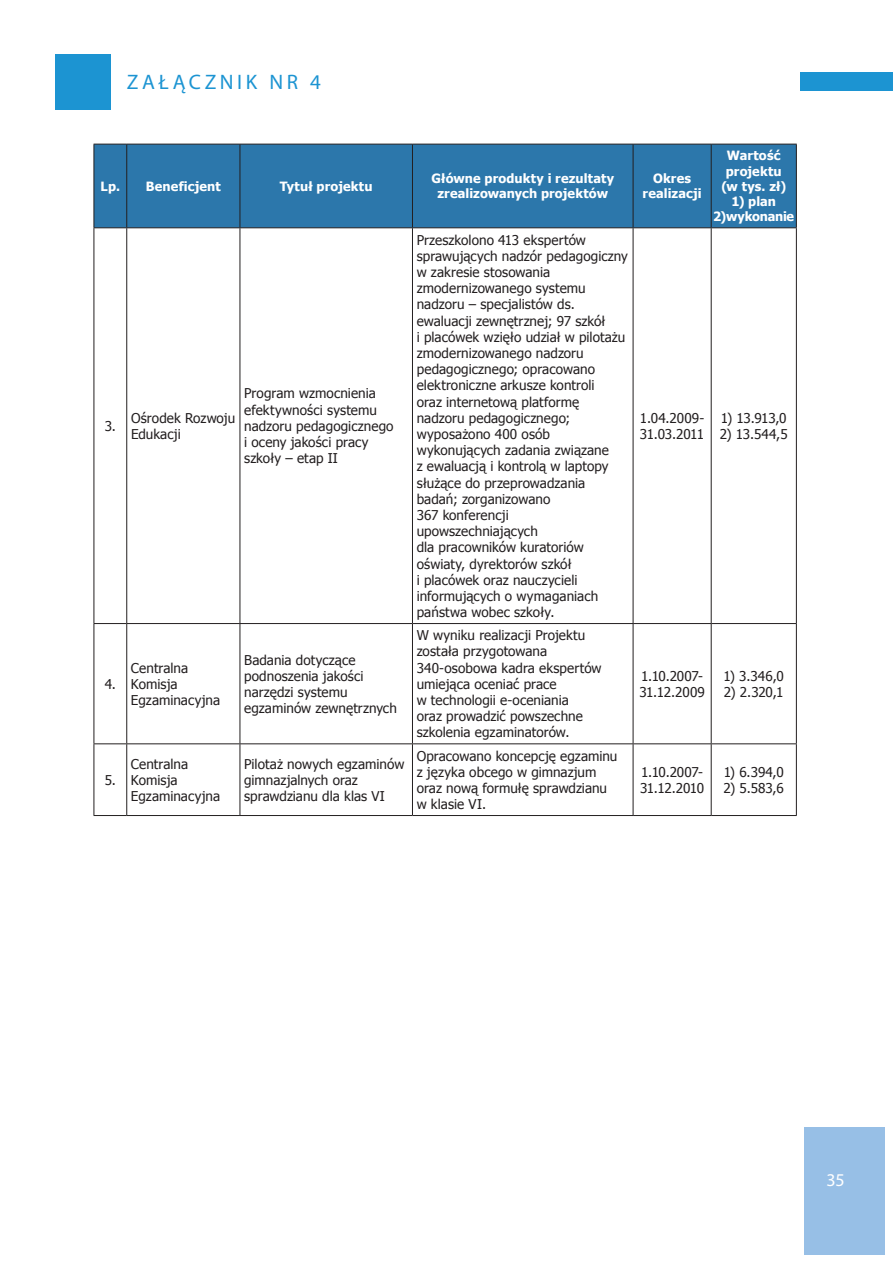
<style>
.page{position:relative;width:893px;height:1263px;background:#fff}
.page>*{position:absolute;margin:0;border:0;box-sizing:border-box;transform-origin:0 0}
.t1{font:21px "Myriad Pro";color:#1c94d2}
.t2{font:18px "Myriad Pro";color:#fff}
.t3{font:13.5px/16.2px "Tahoma";letter-spacing:.005em;color:#231f20}
.t4{font:13.5px/16.2px "Tahoma";letter-spacing:-.015em;color:#231f20}
.t5{font:13.5px/16.2px "Tahoma";letter-spacing:-.02em;color:#231f20}
.t6{font:700 12.75px/15.3px "Tahoma";letter-spacing:.01em;color:#fff;text-align:center}
.t7{font:700 12.75px/15.3px "Tahoma";letter-spacing:-.015em;color:#fff;text-align:center}
</style>
<div class="page">
<div style="left:804px;top:1127px;width:80px;height:127px;background:#97bfe6"></div>
<div style="left:800px;top:72px;width:93px;height:19px;background:#1c94d2"></div>
<div style="left:55px;top:54px;width:56px;height:55px;background:#1c94d2"></div>
<div style="left:95px;top:145px;width:701px;height:82px;background:#2c77ab"></div>
<hr style="left:94px;top:228px;width:1px;height:395px;background:#231f20">
<hr style="left:126px;top:228px;width:1px;height:395px;background:#231f20">
<hr style="left:240px;top:228px;width:1px;height:395px;background:#231f20">
<hr style="left:412px;top:228px;width:1px;height:395px;background:#231f20">
<hr style="left:633px;top:228px;width:1px;height:395px;background:#231f20">
<hr style="left:711px;top:228px;width:1px;height:395px;background:#231f20">
<hr style="left:796px;top:228px;width:1px;height:395px;background:#231f20">
<hr style="left:94px;top:623px;width:33px;height:1px;background:#231f20">
<hr style="left:127px;top:623px;width:113px;height:1px;background:#231f20">
<hr style="left:240px;top:623px;width:172px;height:1px;background:#231f20">
<hr style="left:412px;top:623px;width:221px;height:1px;background:#231f20">
<hr style="left:633px;top:623px;width:78px;height:1px;background:#231f20">
<hr style="left:711px;top:623px;width:86px;height:1px;background:#231f20">
<hr style="left:94px;top:743px;width:33px;height:1px;background:#231f20">
<hr style="left:127px;top:743px;width:113px;height:1px;background:#231f20">
<hr style="left:240px;top:743px;width:172px;height:1px;background:#231f20">
<hr style="left:412px;top:743px;width:221px;height:1px;background:#231f20">
<hr style="left:633px;top:743px;width:78px;height:1px;background:#231f20">
<hr style="left:711px;top:743px;width:86px;height:1px;background:#231f20">
<hr style="left:94px;top:815px;width:33px;height:1px;background:#231f20">
<hr style="left:127px;top:815px;width:113px;height:1px;background:#231f20">
<hr style="left:240px;top:815px;width:172px;height:1px;background:#231f20">
<hr style="left:412px;top:815px;width:221px;height:1px;background:#231f20">
<hr style="left:633px;top:815px;width:78px;height:1px;background:#231f20">
<hr style="left:711px;top:815px;width:86px;height:1px;background:#231f20">
<hr style="left:94px;top:624px;width:1px;height:119px;background:#231f20">
<hr style="left:94px;top:744px;width:1px;height:71px;background:#231f20">
<hr style="left:126px;top:624px;width:1px;height:119px;background:#231f20">
<hr style="left:240px;top:624px;width:1px;height:119px;background:#231f20">
<hr style="left:412px;top:624px;width:1px;height:119px;background:#231f20">
<hr style="left:633px;top:624px;width:1px;height:119px;background:#231f20">
<hr style="left:711px;top:624px;width:1px;height:119px;background:#231f20">
<hr style="left:796px;top:624px;width:1px;height:119px;background:#231f20">
<hr style="left:126px;top:744px;width:1px;height:71px;background:#231f20">
<hr style="left:240px;top:744px;width:1px;height:71px;background:#231f20">
<hr style="left:412px;top:744px;width:1px;height:71px;background:#231f20">
<hr style="left:633px;top:744px;width:1px;height:71px;background:#231f20">
<hr style="left:711px;top:744px;width:1px;height:71px;background:#231f20">
<hr style="left:796px;top:744px;width:1px;height:71px;background:#231f20">
<hr style="left:94px;top:144px;width:33px;height:1px;background:#231f20">
<hr style="left:94px;top:144px;width:1px;height:83px;background:#231f20">
<hr style="left:127px;top:144px;width:113px;height:1px;background:#231f20">
<hr style="left:126px;top:144px;width:1px;height:83px;background:#231f20">
<hr style="left:240px;top:144px;width:172px;height:1px;background:#231f20">
<hr style="left:240px;top:144px;width:1px;height:83px;background:#231f20">
<hr style="left:412px;top:144px;width:221px;height:1px;background:#231f20">
<hr style="left:412px;top:144px;width:1px;height:83px;background:#231f20">
<hr style="left:633px;top:144px;width:78px;height:1px;background:#231f20">
<hr style="left:633px;top:144px;width:1px;height:83px;background:#231f20">
<hr style="left:711px;top:144px;width:86px;height:1px;background:#231f20">
<hr style="left:711px;top:144px;width:1px;height:83px;background:#231f20">
<hr style="left:796px;top:144px;width:1px;height:83px;background:#231f20">
<hr style="left:94px;top:227px;width:33px;height:1px;background:#231f20">
<hr style="left:127px;top:227px;width:113px;height:1px;background:#231f20">
<hr style="left:240px;top:227px;width:172px;height:1px;background:#231f20">
<hr style="left:412px;top:227px;width:221px;height:1px;background:#231f20">
<hr style="left:633px;top:227px;width:78px;height:1px;background:#231f20">
<hr style="left:711px;top:227px;width:86px;height:1px;background:#231f20">
<h1 class="t1" style="left:127px;top:69px;width:15px">ZAŁ</h1>
<h1 class="t1" style="left:173px;top:69px;width:31px">ĄCZNIK</h1>
<h1 class="t1" style="left:269px;top:69px;width:15px">NR</h1>
<h1 class="t1" style="left:310px;top:69px;width:12px">4</h1>
<p class="t6" style="left:101px;top:178px;width:122px">Lp. Beneficjent</p>
<p class="t6" style="left:280px;top:178px;width:94px">Tytuł projektu</p>
<p class="t6" style="left:431px;top:170px;width:184px">Główne produkty i rezultaty zrealizowanych projektów</p>
<p class="t6" style="left:643px;top:170px;width:61px">Okres realizacji</p>
<p class="t6" style="left:721px;top:147px;width:66px">Wartość projektu (w tys. zł)</p>
<p class="t7" style="left:713px;top:193px;width:82px">1) plan<br>2)wykonanie</p>
<p class="t3" style="left:105px;top:417px;width:13px">3.</p>
<p class="t3" style="left:131px;top:409px;width:106px">Ośrodek Rozwoju<br>Edukacji</p>
<p class="t3" style="left:244px;top:385px;width:151px">Program wzmocnienia efektywności systemu nadzoru pedagogicznego i oceny jakości pracy szkoły – etap II</p>
<p class="t3" style="left:105px;top:675px;width:13px">4.</p>
<p class="t3" style="left:131px;top:659px;width:91px">Centralna<br>Komisja<br>Egzaminacyjna</p>
<p class="t3" style="left:244px;top:651px;width:154px">Badania dotyczące podnoszenia jakości narzędzi systemu egzaminów zewnętrznych</p>
<p class="t3" style="left:417px;top:231px;width:213px">Przeszkolono 413 ekspertów sprawujących nadzór pedagogiczny w zakresie stosowania zmodernizowanego systemu nadzoru – specjalistów ds. ewaluacji zewnętrznej; 97 szkół<br>i placówek wzięło udział w pilotażu zmodernizowanego nadzoru pedagogicznego; opracowano elektroniczne arkusze kontroli<br>oraz internetową platformę nadzoru pedagogicznego; wyposażono 400 osób wykonujących zadania związane<br>z ewaluacją i kontrolą w laptopy służące do przeprowadzania badań; zorganizowano<br>367 konferencji upowszechniających<br>dla pracowników kuratoriów oświaty, dyrektorów szkół<br>i placówek oraz nauczycieli informujących o wymaganiach państwa wobec szkoły.</p>
<p class="t3" style="left:417px;top:626px;width:186px">W wyniku realizacji Projektu została przygotowana<br>340-osobowa kadra ekspertów umiejąca oceniać prace<br>w technologii e-oceniania<br>oraz prowadzić powszechne szkolenia egzaminatorów.</p>
<p class="t3" style="left:105px;top:771px;width:13px">5.</p>
<p class="t3" style="left:131px;top:755px;width:91px">Centralna<br>Komisja<br>Egzaminacyjna</p>
<p class="t3" style="left:244px;top:755px;width:162px">Pilotaż nowych egzaminów gimnazjalnych oraz sprawdzianu dla klas VI</p>
<p class="t3" style="left:417px;top:747px;width:202px">Opracowano koncepcję egzaminu z języka obcego w gimnazjum oraz nową formułę sprawdzianu w klasie VI.</p>
<p class="t4" style="left:640px;top:409px;width:66px">1.04.2009-<br>31.03.2011</p>
<p class="t3" style="left:721px;top:409px;width:67px">1) 13.913,0</p>
<p class="t3" style="left:720px;top:425px;width:69px">2) 13.544,5</p>
<p class="t4" style="left:639px;top:667px;width:67px">1.10.2007-<br>31.12.2009</p>
<p class="t3" style="left:723px;top:667px;width:62px">1) 3.346,0</p>
<p class="t3" style="left:724px;top:683px;width:61px">2) 2.320,1</p>
<p class="t5" style="left:640px;top:763px;width:66px">1.10.2007-<br>31.12.2010</p>
<p class="t3" style="left:724px;top:763px;width:62px">1) 6.394,0</p>
<p class="t3" style="left:724px;top:779px;width:62px">2) 5.583,6</p>
<h2 class="t2" style="left:826px;top:1168px;width:20px">35</h2>
</div>
